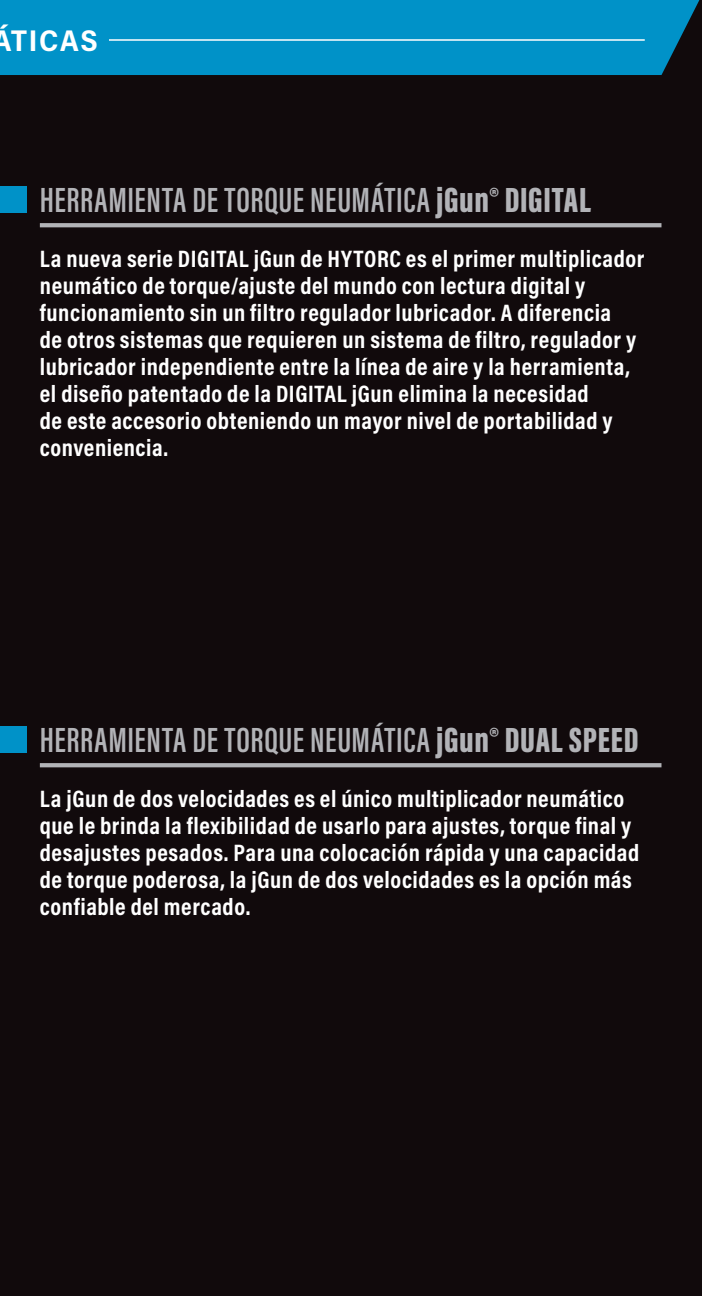
<style>
.page{position:relative;width:702px;height:1296px;background:#110a0c}
.page>*{position:absolute;margin:0;border:0;box-sizing:border-box;transform-origin:0 0}
.t1{font:600 36px "Acumin Pro Extra Cond";letter-spacing:.015em;color:#b2b3b7}
.t2{font:700 30px "Acumin Pro Semi Cond";letter-spacing:.055em;color:#fff}
.t3{font:700 24px/27px "Acumin Pro Cond";letter-spacing:.025em;color:#fff}
.s1{font-weight:900}
</style>
<div class="page">
<svg style="left:40px;top:223px;width:622px;height:4px;background:#adaeb2"></svg>
<svg style="left:40px;top:763px;width:622px;height:4px;background:#adaeb2"></svg>
<div style="left:0;top:186px;width:26px;height:26px;background:#0092c8"></div>
<div style="left:0;top:726px;width:26px;height:26px;background:#0092c8"></div>
<div style="left:0;top:0;width:699px;height:75px;background:#0092c8"></div>
<hr style="left:0;top:39px;width:645px;height:2px;background:#fff">
<div style="left:0;top:29px;width:108px;height:22px;background:#0092c8"></div>
<p class="t2" style="left:-8px;top:19px;width:107px">ÁTICAS</p>
<h1 class="t1" style="left:40px;top:178px;width:553px">HERRAMIENTA DE TORQUE NEUMÁTICA <span class="s1">jGun® DIGITAL</span></h1>
<p class="t3" style="left:40px;top:245px;width:606px">La nueva serie DIGITAL jGun de HYTORC es el primer multiplicador neumático de torque/ajuste del mundo con lectura digital y funcionamiento sin un filtro regulador lubricador. A diferencia<br>de otros sistemas que requieren un sistema de filtro, regulador y lubricador independiente entre la línea de aire y la herramienta, el diseño patentado de la DIGITAL jGun elimina la necesidad<br>de este accesorio obteniendo un mayor nivel de portabilidad y conveniencia.</p>
<h1 class="t1" style="left:40px;top:718px;width:600px">HERRAMIENTA DE TORQUE NEUMÁTICA <span class="s1">jGun® DUAL SPEED</span></h1>
<p class="t3" style="left:40px;top:785px;width:601px">La jGun de dos velocidades es el único multiplicador neumático que le brinda la flexibilidad de usarlo para ajustes, torque final y desajustes pesados. Para una colocación rápida y una capacidad de torque poderosa, la jGun de dos velocidades es la opción más confiable del mercado.</p>
</div>
